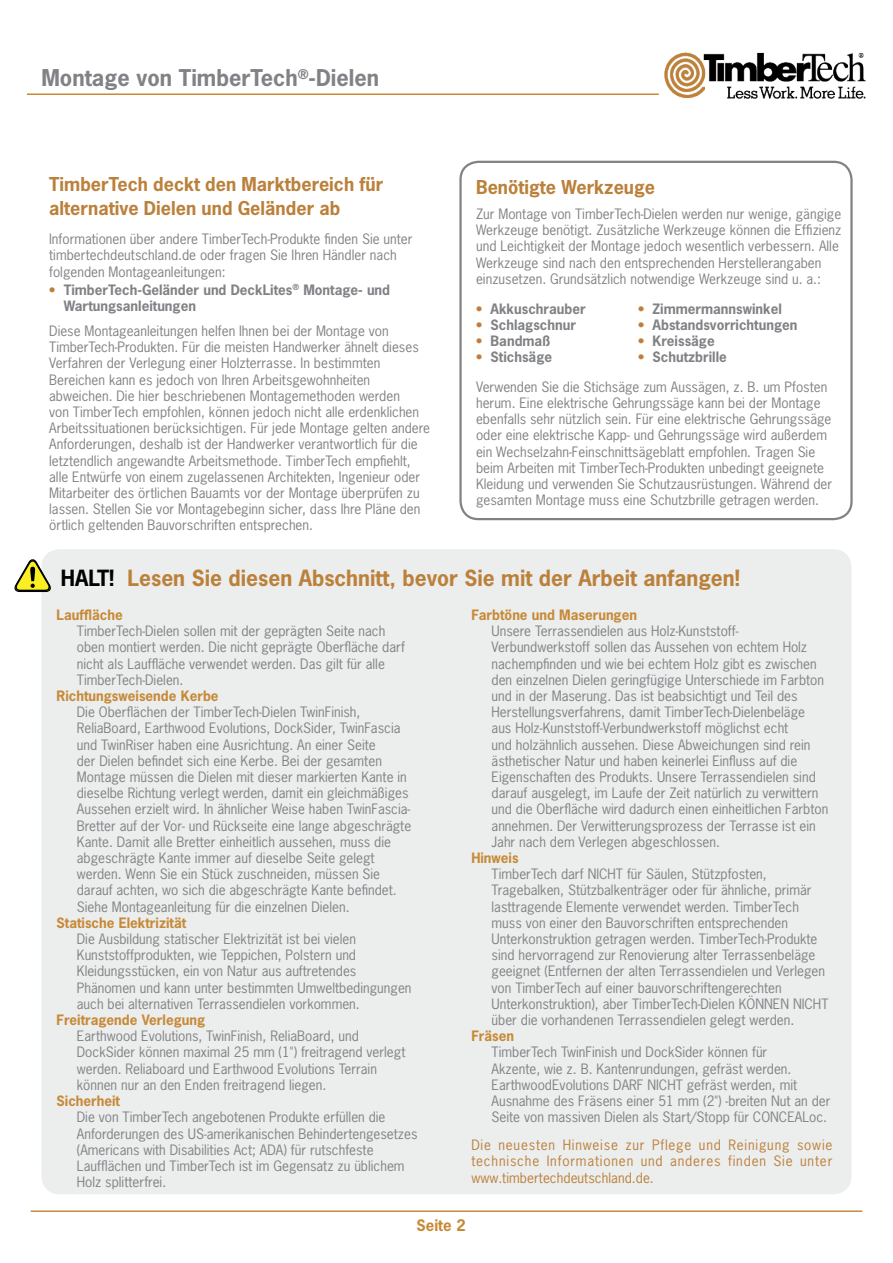
<style>
.page{position:relative;width:893px;height:1263px;background:#fff}
.page>*{position:absolute;margin:0;border:0;box-sizing:border-box;transform-origin:0 0}
.t1{font:700 21.75px "News Gothic Std";color:#808285}
.t2{font:700 21px "News Gothic Std";color:#bb813b}
.t3{font:700 18px/23.2px "News Gothic Std";letter-spacing:.005em;color:#bb813b}
.t4{font:700 15px "News Gothic Std";color:#c68a37}
.t5{font:13.5px/16.2px "News Gothic Std";color:#808285}
.t6{font:700 13.5px/16.2px "News Gothic Std";color:#808285}
.t7{font:13.5px/16.2px "News Gothic Std";letter-spacing:.005em;color:#bb813b;text-align:justify}
.t8{font:700 13.5px "News Gothic Std";color:#c68a37}
.s1{color:#bb813b}
.s2{font-weight:700;color:#bb813b}
.s3{font-weight:700}
.s4{color:#000}
</style>
<div class="page">
<hr style="left:27px;top:93px;width:632px;height:2px;background:#c68a37">
<hr style="left:31px;top:1210px;width:831px;height:2px;background:#c68a37">
<img style="left:664px;top:53px;width:201px;height:45px">
<div style="left:41px;top:549px;width:810px;height:645px;background:#eceded;border-radius:18px"></div>
<div style="left:459px;top:161px;width:394px;height:359px;border:2px solid #808285;border-radius:18px"></div>
<svg style="left:14px;top:559px;width:37px;height:33px"></svg>
<h1 class="t1" style="left:41px;top:63px;width:339px">Montage von TimberTech<sup>®</sup>-Dielen</h1>
<h3 class="t3" style="left:49px;top:173px;width:335px">TimberTech deckt den Marktbereich für alternative Dielen und Geländer ab</h3>
<p class="t5" style="left:49px;top:231px;width:365px">Informationen über andere TimberTech-Produkte finden Sie unter timbertechdeutschland.de oder fragen Sie Ihren Händler nach folgenden Montageanleitungen:</p>
<p class="t6" style="left:64px;top:281px;width:328px;text-indent:-15px"><span class="s1">•</span> TimberTech-Geländer und DeckLites<sup>®</sup> Montage- und<br>Wartungsanleitungen</p>
<p class="t5" style="left:49px;top:323px;width:382px">Diese Montageanleitungen helfen Ihnen bei der Montage von TimberTech-Produkten. Für die meisten Handwerker ähnelt dieses Verfahren der Verlegung einer Holzterrasse. In bestimmten Bereichen kann es jedoch von Ihren Arbeitsgewohnheiten abweichen. Die hier beschriebenen Montagemethoden werden<br>von TimberTech empfohlen, können jedoch nicht alle erdenklichen Arbeitssituationen berücksichtigen. Für jede Montage gelten andere Anforderungen, deshalb ist der Handwerker verantwortlich für die letztendlich angewandte Arbeitsmethode. TimberTech empfiehlt, alle Entwürfe von einem zugelassenen Architekten, Ingenieur oder Mitarbeiter des örtlichen Bauamts vor der Montage überprüfen zu lassen. Stellen Sie vor Montagebeginn sicher, dass Ihre Pläne den örtlich geltenden Bauvorschriften entsprechen.</p>
<h3 class="t3" style="left:476px;top:175px;width:181px">Benötigte Werkzeuge</h3>
<p class="t5" style="left:476px;top:206px;width:367px">Zur Montage von TimberTech-Dielen werden nur wenige, gängige Werkzeuge benötigt. Zusätzliche Werkzeuge können die Effizienz und Leichtigkeit der Montage jedoch wesentlich verbessern. Alle Werkzeuge sind nach den entsprechenden Herstellerangaben einzusetzen. Grundsätzlich notwendige Werkzeuge sind u. a.:</p>
<p class="t6" style="left:476px;top:300px;width:111px"><span class="s1">•</span> Akkuschrauber</p>
<p class="t6" style="left:638px;top:300px;width:145px"><span class="s1">•</span> Zimmermannswinkel</p>
<p class="t6" style="left:476px;top:316px;width:101px"><span class="s1">•</span> Schlagschnur</p>
<p class="t6" style="left:638px;top:316px;width:161px"><span class="s1">•</span> Abstandsvorrichtungen</p>
<p class="t6" style="left:476px;top:332px;width:76px"><span class="s1">•</span> Bandmaß</p>
<p class="t6" style="left:638px;top:332px;width:78px"><span class="s1">•</span> Kreissäge</p>
<p class="t6" style="left:476px;top:349px;width:78px"><span class="s1">•</span> Stichsäge</p>
<p class="t5" style="left:476px;top:342px;width:353px;line-height:29.7px;text-indent:162px"><span class="s2">•</span> <span class="s3">Schutzbrille<br></span>Verwenden Sie die Stichsäge zum Aussägen, z. B. um Pfosten</p>
<p class="t5" style="left:476px;top:395px;width:358px">herum. Eine elektrische Gehrungssäge kann bei der Montage ebenfalls sehr nützlich sein. Für eine elektrische Gehrungssäge oder eine elektrische Kapp- und Gehrungssäge wird außerdem ein Wechselzahn-Feinschnittsägeblatt empfohlen. Tragen Sie beim Arbeiten mit TimberTech-Produkten unbedingt geeignete Kleidung und verwenden Sie Schutzausrüstungen. Während der gesamten Montage muss eine Schutzbrille getragen werden.</p>
<h2 class="t2" style="left:61px;top:564px;width:681px"><span class="s4">HALT!</span> Lesen Sie diesen Abschnitt, bevor Sie mit der Arbeit anfangen!</h2>
<p class="t8" style="left:57px;top:606px;width:68px">Lauffläche</p>
<p class="t5" style="left:77px;top:623px;width:330px">TimberTech-Dielen sollen mit der geprägten Seite nach oben montiert werden. Die nicht geprägte Oberfläche darf nicht als Lauffläche verwendet werden. Das gilt für alle TimberTech-Dielen.</p>
<p class="t8" style="left:57px;top:687px;width:163px">Richtungsweisende Kerbe</p>
<p class="t5" style="left:77px;top:704px;width:336px">Die Oberflächen der TimberTech-Dielen TwinFinish, ReliaBoard, Earthwood Evolutions, DockSider, TwinFascia und TwinRiser haben eine Ausrichtung. An einer Seite<br>der Dielen befindet sich eine Kerbe. Bei der gesamten Montage müssen die Dielen mit dieser markierten Kante in dieselbe Richtung verlegt werden, damit ein gleichmäßiges Aussehen erzielt wird. In ähnlicher Weise haben TwinFascia-Bretter auf der Vor- und Rückseite eine lange abgeschrägte Kante. Damit alle Bretter einheitlich aussehen, muss die abgeschrägte Kante immer auf dieselbe Seite gelegt werden. Wenn Sie ein Stück zuschneiden, müssen Sie darauf achten, wo sich die abgeschrägte Kante befindet.<br>Siehe Montageanleitung für die einzelnen Dielen.</p>
<p class="t8" style="left:57px;top:914px;width:131px">Statische Elektrizität</p>
<p class="t5" style="left:77px;top:931px;width:336px">Die Ausbildung statischer Elektrizität ist bei vielen Kunststoffprodukten, wie Teppichen, Polstern und Kleidungsstücken, ein von Natur aus auftretendes Phänomen und kann unter bestimmten Umweltbedingungen auch bei alternativen Terrassendielen vorkommen.</p>
<p class="t8" style="left:57px;top:1011px;width:150px">Freitragende Verlegung</p>
<p class="t5" style="left:77px;top:1028px;width:330px">Earthwood Evolutions, TwinFinish, ReliaBoard, und DockSider können maximal 25 mm (1") freitragend verlegt werden. Reliaboard und Earthwood Evolutions Terrain können nur an den Enden freitragend liegen.</p>
<p class="t8" style="left:57px;top:1092px;width:65px">Sicherheit</p>
<p class="t5" style="left:77px;top:1109px;width:342px">Die von TimberTech angebotenen Produkte erfüllen die Anforderungen des US-amerikanischen Behindertengesetzes (Americans with Disabilities Act; ADA) für rutschfeste Laufflächen und TimberTech ist im Gegensatz zu üblichem Holz splitterfrei.</p>
<p class="t8" style="left:471px;top:606px;width:167px">Farbtöne und Maserungen</p>
<p class="t5" style="left:492px;top:623px;width:338px">Unsere Terrassendielen aus Holz-Kunststoff-Verbundwerkstoff sollen das Aussehen von echtem Holz nachempfinden und wie bei echtem Holz gibt es zwischen den einzelnen Dielen geringfügige Unterschiede im Farbton und in der Maserung. Das ist beabsichtigt und Teil des Herstellungsverfahrens, damit TimberTech-Dielenbeläge<br>aus Holz-Kunststoff-Verbundwerkstoff möglichst echt<br>und holzähnlich aussehen. Diese Abweichungen sind rein ästhetischer Natur und haben keinerlei Einfluss auf die Eigenschaften des Produkts. Unsere Terrassendielen sind darauf ausgelegt, im Laufe der Zeit natürlich zu verwittern und die Oberfläche wird dadurch einen einheitlichen Farbton annehmen. Der Verwitterungsprozess der Terrasse ist ein Jahr nach dem Verlegen abgeschlossen.</p>
<p class="t8" style="left:471px;top:849px;width:49px">Hinweis</p>
<p class="t5" style="left:492px;top:866px;width:338px">TimberTech darf NICHT für Säulen, Stützpfosten, Tragebalken, Stützbalkenträger oder für ähnliche, primär lasttragende Elemente verwendet werden. TimberTech muss von einer den Bauvorschriften entsprechenden Unterkonstruktion getragen werden. TimberTech-Produkte sind hervorragend zur Renovierung alter Terrassenbeläge geeignet (Entfernen der alten Terrassendielen und Verlegen von TimberTech auf einer bauvorschriftengerechten Unterkonstruktion), aber TimberTech-Dielen KÖNNEN NICHT über die vorhandenen Terrassendielen gelegt werden.</p>
<p class="t8" style="left:471px;top:1027px;width:44px">Fräsen</p>
<p class="t5" style="left:492px;top:1044px;width:340px">TimberTech TwinFinish und DockSider können für<br>Akzente, wie z. B. Kantenrundungen, gefräst werden.<br>EarthwoodEvolutions DARF NICHT gefräst werden, mit Ausnahme des Fräsens einer 51 mm (2") -breiten Nut an der Seite von massiven Dielen als Start/Stopp für CONCEALoc.</p>
<p class="t7" style="left:471px;top:1137px;width:363px">Die neuesten Hinweise zur Pflege und Reinigung sowie technische Informationen und anderes finden Sie unter www.timbertechdeutschland.de.</p>
<p class="t4" style="left:417px;top:1215px;width:51px">Seite 2</p>
</div>
